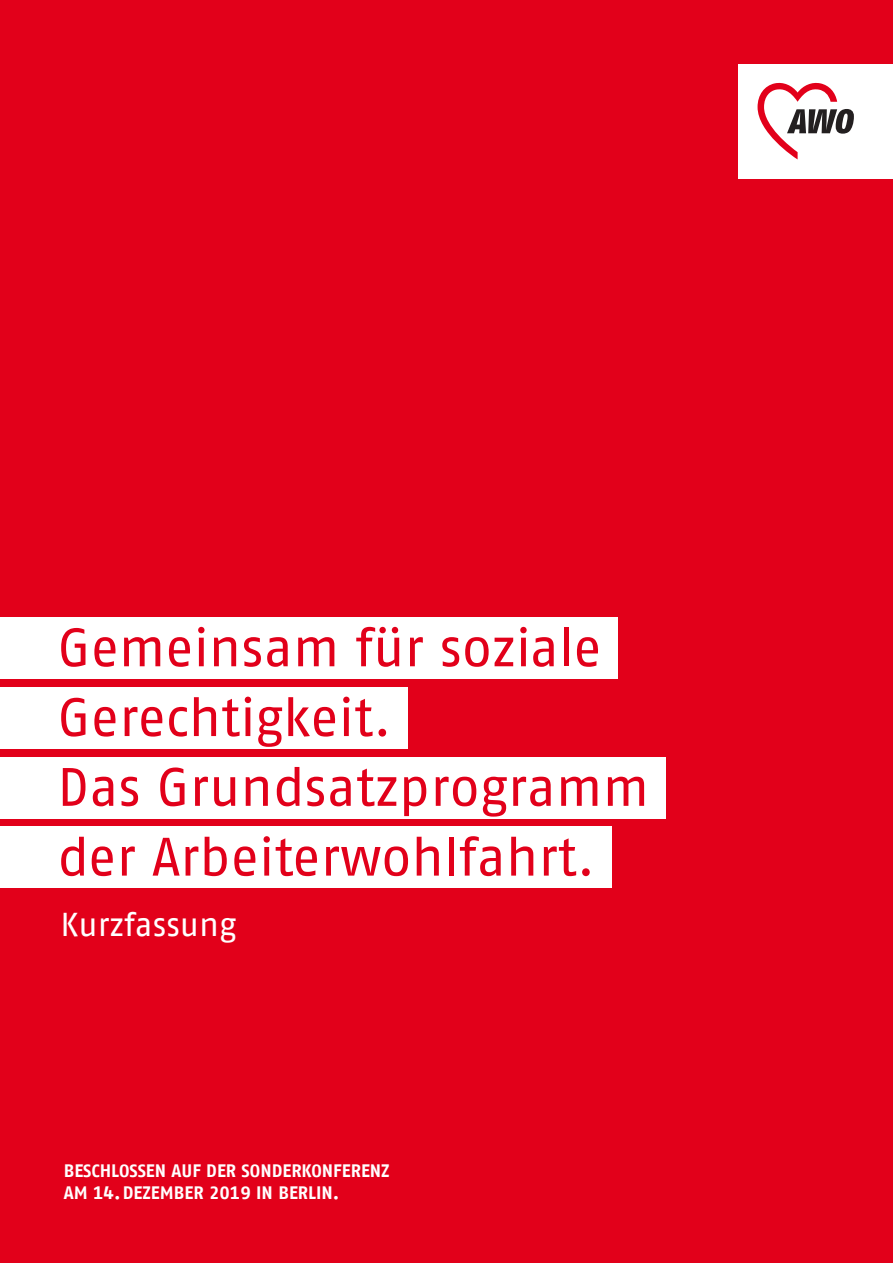
<style>
.page{position:relative;width:893px;height:1263px;background:#e2001a}
.page>*{position:absolute;margin:0;border:0;box-sizing:border-box;transform-origin:0 0}
.t1{font:54px/69.8px "AWO Fago Office";color:#e2001a}
.t2{font:33px "AWO Fago Office";color:#fff}
.t3{font:700 18px/22.5px "AWO Fago Office";color:#fff}
</style>
<div class="page">
<div style="left:738px;top:64px;width:155px;height:115px;background:#fff"></div>
<svg style="left:757px;top:82px;width:97px;height:77px"></svg>
<div style="left:0;top:687px;width:407px;height:61px;background:#fff"></div>
<div style="left:0;top:617px;width:618px;height:62px;background:#fff"></div>
<div style="left:0;top:757px;width:665px;height:61px;background:#fff"></div>
<div style="left:0;top:826px;width:611px;height:62px;background:#fff"></div>
<p class="t1" style="left:57px;top:612px;width:593px">Gemeinsam für soziale<br>Gerechtigkeit.<br>Das Grundsatzprogramm der Arbeiterwohlfahrt.</p>
<p class="t2" style="left:61px;top:906px;width:177px">Kurzfassung</p>
<p class="t3" style="left:64px;top:1159px;width:327px">BESCHLOSSEN AUF DER SONDERKONFERENZ<br>AM 14. DEZEMBER 2019 IN BERLIN.</p>
</div>
